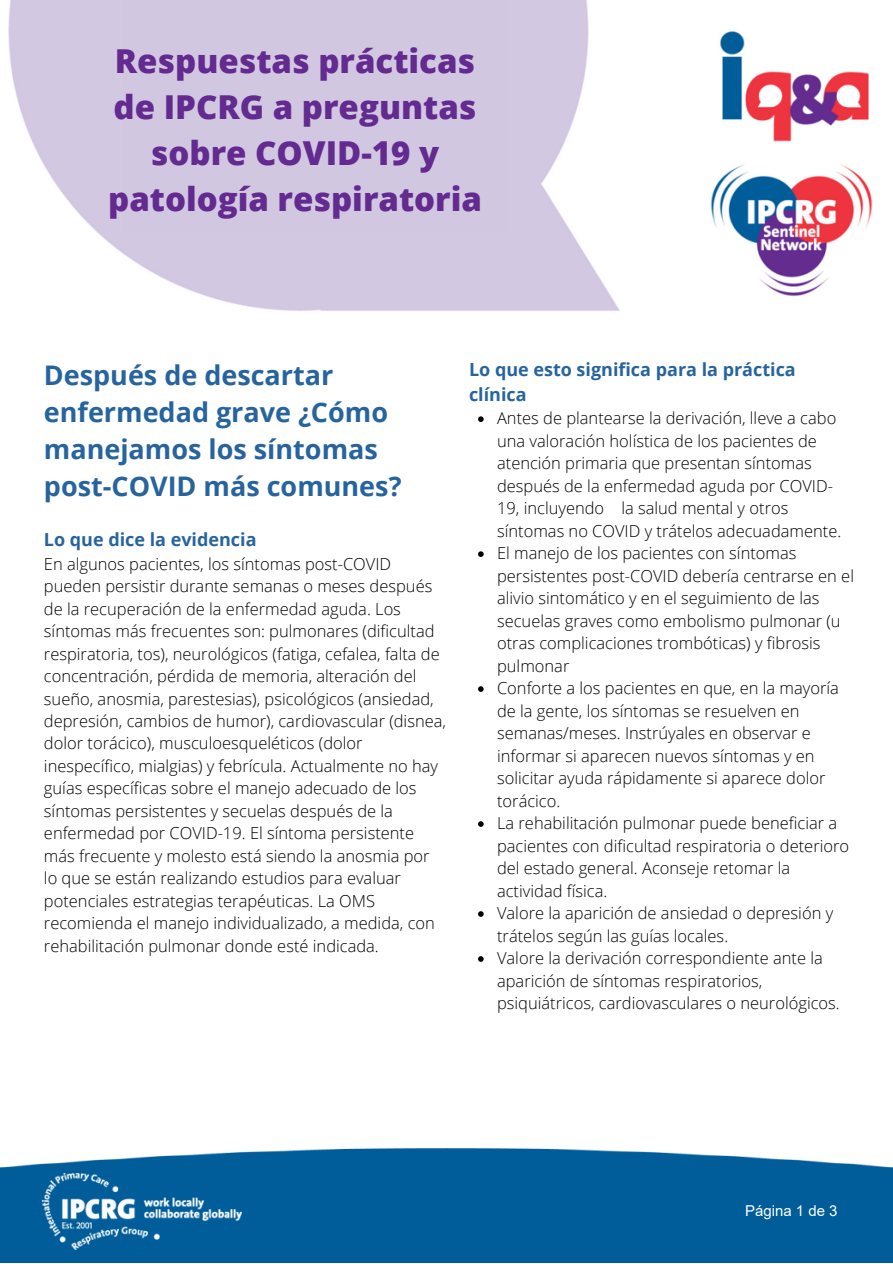
<style>
.page{position:relative;width:893px;height:1264px;background:#fff}
.page>*{position:absolute;margin:0;border:0;box-sizing:border-box;transform-origin:0 0}
.t1{font:800 33px/46px "Open Sans";color:#632a8f;text-align:center}
.t2{font:700 27px/37px "Open Sans";color:#27649e}
.t3{font:700 18px/24.8px "Open Sans";color:#27649e}
.t4{font:300 16.5px/22.5px "Open Sans";color:#000}
.t5{font:15px "Arial";color:#fff}
</style>
<div class="page">
<img style="left:8px;top:0;width:865px;height:311px">
<img style="left:0;top:1148px;width:892px;height:114px">
<img style="left:42px;top:1173px;width:199px;height:76px">
<div style="left:122px;top:0;width:385px;height:232px;background:#d2c7e1"></div>
<svg style="left:478px;top:416px;width:5px;height:6px"></svg>
<svg style="left:478px;top:551px;width:5px;height:6px"></svg>
<svg style="left:478px;top:686px;width:5px;height:6px"></svg>
<svg style="left:478px;top:821px;width:5px;height:5px"></svg>
<svg style="left:478px;top:911px;width:5px;height:5px"></svg>
<svg style="left:478px;top:956px;width:5px;height:5px"></svg>
<h1 class="t1" style="left:108px;top:37px;width:375px">Respuestas prácticas de IPCRG a preguntas sobre COVID-19 y patología respiratoria</h1>
<h2 class="t2" style="left:44px;top:356px;width:359px">Después de descartar enfermedad grave ¿Cómo manejamos los síntomas post-COVID más comunes?</h2>
<p class="t3" style="left:44px;top:526px;width:214px">Lo que dice la evidencia</p>
<p class="t4" style="left:44px;top:552px;width:403px">En algunos pacientes, los síntomas post-COVID pueden persistir durante semanas o meses después de la recuperación de la enfermedad aguda. Los síntomas más frecuentes son: pulmonares (dificultad respiratoria, tos), neurológicos (fatiga, cefalea, falta de concentración, pérdida de memoria, alteración del sueño, anosmia, parestesias), psicológicos (ansiedad, depresión, cambios de humor), cardiovascular (disnea, dolor torácico), musculoesqueléticos (dolor inespecífico, mialgias) y febrícula. Actualmente no hay guías específicas sobre el manejo adecuado de los síntomas persistentes y secuelas después de la enfermedad por COVID-19. El síntoma persistente más frecuente y molesto está siendo la anosmia por lo que se están realizando estudios para evaluar potenciales estrategias terapéuticas. La OMS recomienda el manejo individualizado, a medida, con rehabilitación pulmonar donde esté indicada.</p>
<p class="t3" style="left:469px;top:356px;width:328px">Lo que esto significa para la práctica clínica</p>
<p class="t4" style="left:497px;top:406px;width:358px">Antes de plantearse la derivación, lleve a cabo una valoración holística de los pacientes de atención primaria que presentan síntomas después de la enfermedad aguda por COVID-19, incluyendo la salud mental y otros síntomas no COVID y trátelos adecuadamente.<br>El manejo de los pacientes con síntomas persistentes post-COVID debería centrarse en el alivio sintomático y en el seguimiento de las secuelas graves como embolismo pulmonar (u otras complicaciones trombóticas) y fibrosis pulmonar<br>Conforte a los pacientes en que, en la mayoría de la gente, los síntomas se resuelven en semanas/meses. Instrúyales en observar e informar si aparecen nuevos síntomas y en solicitar ayuda rápidamente si aparece dolor torácico.<br>La rehabilitación pulmonar puede beneficiar a pacientes con dificultad respiratoria o deterioro del estado general. Aconseje retomar la actividad física.<br>Valore la aparición de ansiedad o depresión y trátelos según las guías locales.<br>Valore la derivación correspondiente ante la aparición de síntomas respiratorios, psiquiátricos, cardiovasculares o neurológicos.</p>
<p class="t5" style="left:745px;top:1202px;width:94px">Página 1 de 3</p>
</div>
